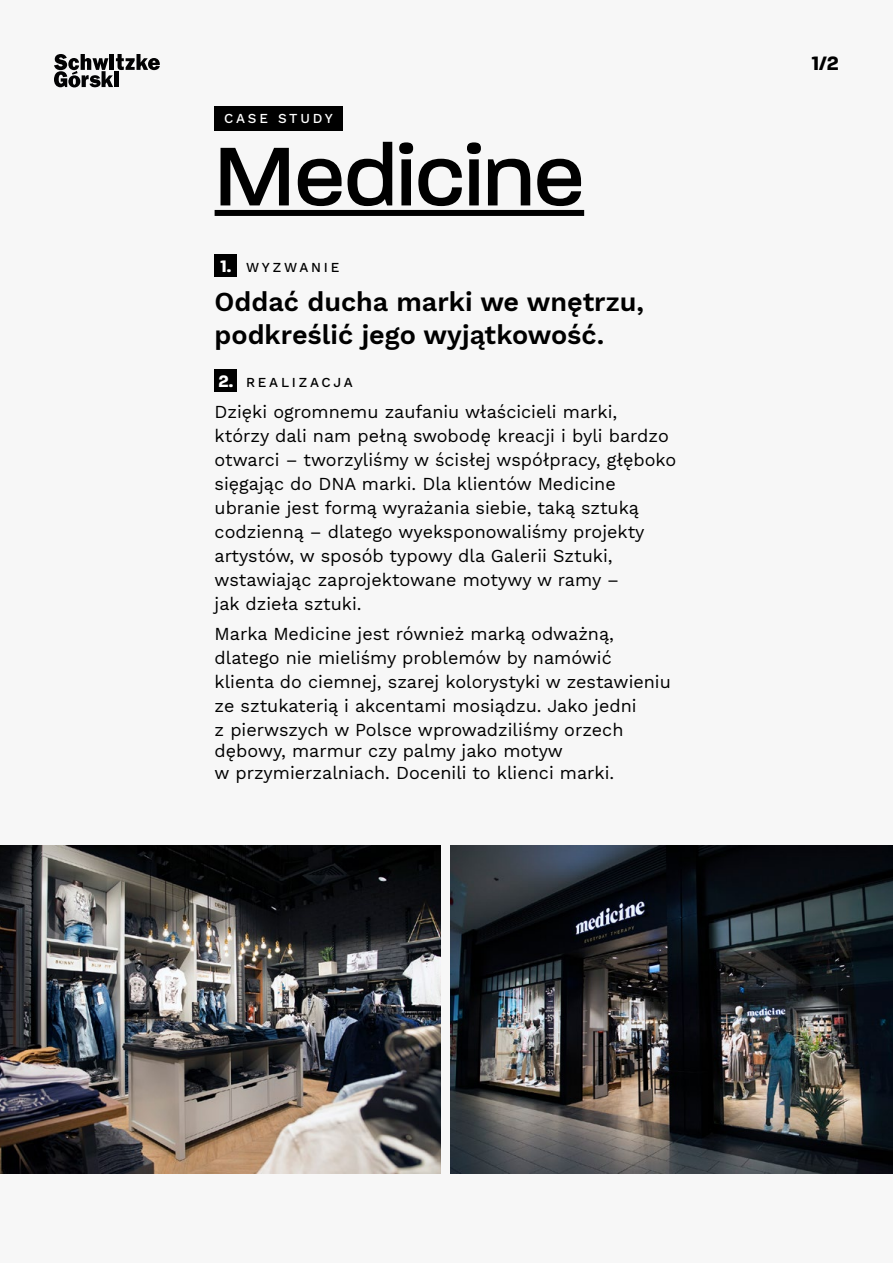
<style>
.page{position:relative;width:893px;height:1263px;background:#f7f7f7}
.page>*{position:absolute;margin:0;border:0;box-sizing:border-box;transform-origin:0 0}
.t1{font:500 90px "Paralucent";color:#000}
.t2{font:27px/32.4px "Work Sans";color:#000}
.t3{font:700 21px "Paralucent";color:#000}
.t4{font:18px/24px "Work Sans";color:#000}
.t5{font:700 18px "Paralucent";color:#fff}
.t6{font:13.5px "Work Sans";letter-spacing:.205em;color:#000}
.t7{font:13.5px "Work Sans";letter-spacing:.205em;color:#fff}
</style>
<div class="page">
<div style="left:215px;top:210px;width:369px;height:6px;background:#000"></div>
<div style="left:214px;top:106px;width:129px;height:25px;background:#000"></div>
<svg style="left:54px;top:54px;width:106px;height:33px"></svg>
<img style="left:0;top:845px;width:440px;height:328px">
<img style="left:451px;top:845px;width:442px;height:328px">
<div style="left:215px;top:254px;width:22px;height:22px;background:#000"></div>
<div style="left:215px;top:369px;width:22px;height:23px;background:#000"></div>
<p class="t7" style="left:224px;top:109px;width:110px">CASE STUDY</p>
<h1 class="t1" style="left:215px;top:123px;width:371px">Medicine</h1>
<p class="t5" style="left:220px;top:255px;width:12px">1.</p>
<p class="t6" style="left:246px;top:257px;width:95px">WYZWANIE</p>
<h2 class="t2" style="left:215px;top:285px;width:431px">Oddać ducha marki we wnętrzu, podkreślić jego wyjątkowość.</h2>
<p class="t5" style="left:218px;top:371px;width:16px">2.</p>
<p class="t6" style="left:246px;top:372px;width:108px">REALIZACJA</p>
<p class="t4" style="left:215px;top:399px;width:463px">Dzięki ogromnemu zaufaniu właścicieli marki, którzy dali nam pełną swobodę kreacji i byli bardzo otwarci – tworzyliśmy w ścisłej współpracy, głęboko sięgając do DNA marki. Dla klientów Medicine ubranie jest formą wyrażania siebie, taką sztuką codzienną – dlatego wyeksponowaliśmy projekty artystów, w sposób typowy dla Galerii Sztuki, wstawiając zaprojektowane motywy w ramy –<br>jak dzieła sztuki.</p>
<p class="t4" style="left:215px;top:621px;width:458px">Marka Medicine jest również marką odważną, dlatego nie mieliśmy problemów by namówić klienta do ciemnej, szarej kolorystyki w zestawieniu ze sztukaterią i akcentami mosiądzu. Jako jedni<br>z pierwszych w Polsce wprowadziliśmy orzech</p>
<p class="t4" style="left:215px;top:740px;width:401px;line-height:21.6px">dębowy, marmur czy palmy jako motyw<br>w przymierzalniach. Docenili to klienci marki.</p>
<p class="t3" style="left:812px;top:50px;width:29px">1/2</p>
</div>
